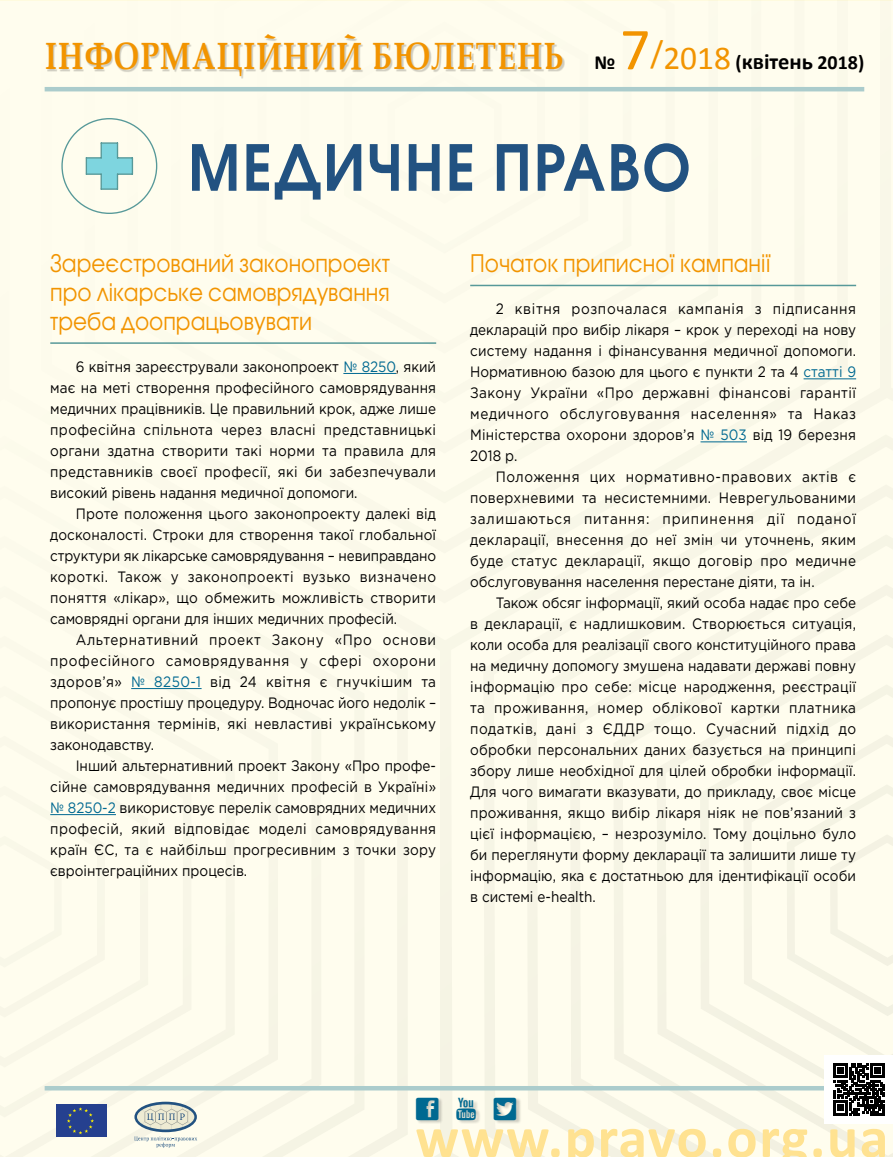
<style>
.page{position:relative;width:893px;height:1157px;background:#fff}
.page>*{position:absolute;margin:0;border:0;box-sizing:border-box;transform-origin:0 0}
.t1{font:600 63px "Avant Garde Gothic C";letter-spacing:.04em;color:#225281;scale:.9 1}
.t2{font:700 58.35px "Calibri";letter-spacing:.025em;color:#ffe291}
.t3{font:700 37.95px "Book Antiqua";letter-spacing:.04em;color:#f29400;scale:.8 1}
.t4{font:24px/28.8px "Avant Garde Gothic C";color:#f29400;text-align:justify;scale:.9 1}
.t5{font:700 22.5px "Calibri";color:#000}
.t6{font:15px/21px "Gotham Pro";color:#000;text-align:justify;scale:.9 1}
.s1{font-family:"Calibri";font-size:19.95px;color:#000}
.s2{font-weight:400;font-size:60px;color:#f29400}
.s3{font-weight:400;font-size:33.3px;color:#f29400}
.s4{font-size:19.95px}
.s5{color:#006991}
</style>
<div class="page">
<div style="left:0;top:1px;width:893px;height:1156px;background:#fffdee"></div>
<svg style="left:483px;top:434px;width:410px;height:723px;background:#fcfaeb"></svg>
<div style="left:41px;top:1px;width:807px;height:602px;background:#fffdee"></div>
<hr style="left:45px;top:1086px;width:819px;height:4px;background:#abcccc">
<svg style="left:134px;top:1101px;width:63px;height:46px;background:#cdd4cd"></svg>
<div style="left:56px;top:1104px;width:50px;height:33px;background:#25408f"></div>
<svg style="left:67px;top:1107px;width:27px;height:27px"></svg>
<div style="left:825px;top:1055px;width:68px;height:68px;background:#fff"></div>
<svg style="left:833px;top:1063px;width:52px;height:52px"></svg>
<hr style="left:45px;top:87px;width:819px;height:4px;background:#abcccc">
<div style="left:48px;top:36px;width:517px;height:42px;background:#000;opacity:.2"></div>
<div style="left:416px;top:1097px;width:105px;height:27px;background:#000;opacity:.2"></div>
<svg style="left:86px;top:142px;width:47px;height:48px;background:#acdedd"></svg>
<hr style="left:50px;top:342px;width:386px;height:2px;background:#579999">
<hr style="left:343px;top:373px;width:53px;height:1px;background:#006991">
<hr style="left:131px;top:688px;width:71px;height:1px;background:#006991">
<hr style="left:50px;top:814px;width:66px;height:1px;background:#006991">
<hr style="left:470px;top:285px;width:386px;height:1px;background:#579999">
<hr style="left:804px;top:378px;width:52px;height:1px;background:#006991">
<hr style="left:700px;top:441px;width:47px;height:1px;background:#006991">
<svg style="left:416px;top:1097px;width:23px;height:22px"></svg>
<svg style="left:457px;top:1097px;width:19px;height:22px"></svg>
<svg style="left:494px;top:1097px;width:22px;height:22px"></svg>
<h3 class="t3" style="left:45px;top:30px;width:714px">ІНФОРМАЦІЙНИЙ БЮЛЕТЕНЬ <span class="s1">№</span></h3>
<h3 class="t5" style="left:620px;top:46px;width:246px"><span class="s2">7</span><sup>/</sup><span class="s3">2018</span> <span class="s4">(</span>квітень <span class="s4">2018)</span></h3>
<h1 class="t1" style="left:188px;top:129px;width:559px">МЕДИЧНЕ ПРАВО</h1>
<h3 class="t4" style="left:50px;top:249px;width:379px">Зареєстрований законопроект про лікарське самоврядування треба доопрацьовувати</h3>
<p class="t6" style="left:50px;top:356px;width:430px;text-indent:26px">6 квітня зареєстрували законопроект <span class="s5">№ 8250</span>, який має на меті створення професійного самоврядування медичних працівників. Це правильний крок, адже лише професійна спільнота через власні представницькі органи здатна створити такі норми та правила для представників своєї професії, які би забезпечували високий рівень надання медичної допомоги.</p>
<p class="t6" style="left:50px;top:503px;width:430px;text-indent:26px">Проте положення цього законопроекту далекі від досконалості. Строки для створення такої глобальної структури як лікарське самоврядування – невиправдано короткі. Також у законопроекті вузько визначено поняття «лікар», що обмежить можливість створити самоврядні органи для інших медичних професій.</p>
<p class="t6" style="left:50px;top:629px;width:430px;text-indent:26px">Альтернативний проект Закону «Про основи професійного самоврядування у сфері охорони здоров’я» <span class="s5">№ 8250-1</span> від 24 квітня є гнучкішим та пропонує простішу процедуру. Водночас його недолік – використання термінів, які невластиві українському законодавству.</p>
<p class="t6" style="left:50px;top:755px;width:430px;text-indent:26px">Інший альтернативний проект Закону «Про профе&shy;сійне самоврядування медичних професій в Україні» <span class="s5">№ 8250-2</span> використовує перелік самоврядних медичних професій, який відповідає моделі самоврядування країн ЄС, та є найбільш прогресивним з точки зору євроінтеграційних процесів.</p>
<h3 class="t4" style="left:470px;top:249px;width:336px">Початок приписної кампанії</h3>
<p class="t6" style="left:470px;top:298px;width:430px;text-indent:26px">2 квітня розпочалася кампанія з підписання декларацій про вибір лікаря – крок у переході на нову систему надання і фінансування медичної допомоги.<br>Нормативною базою для цього є пункти 2 та 4 <span class="s5">статті 9<br></span>Закону України «Про державні фінансові гарантії медичного обслуговування населення» та Наказ Міністерства охорони здоров’я <span class="s5">№ 503</span> від 19 березня 2018 р.</p>
<p class="t6" style="left:470px;top:466px;width:430px;text-indent:26px">Положення цих нормативно-правових актів є поверхневими та несистемними. Неврегульованими залишаються питання: припинення дії поданої декларації, внесення до неї змін чи уточнень, яким буде статус декларації, якщо договір про медичне обслуговування населення перестане діяти, та ін.</p>
<p class="t6" style="left:470px;top:592px;width:430px;text-indent:26px">Також обсяг інформації, який особа надає про себе в декларації, є надлишковим. Створюється ситуація, коли особа для реалізації свого конституційного права на медичну допомогу змушена надавати державі повну інформацію про себе: місце народження, реєстрації та проживання, номер облікової картки платника податків, дані з ЄДДР тощо. Сучасний підхід до обробки персональних даних базується на принципі збору лише необхідної для цілей обробки інформації.<br>Для чого вимагати вказувати, до прикладу, своє місце проживання, якщо вибір лікаря ніяк не пов’язаний з цієї інформацією, – незрозуміло. Тому доцільно було би переглянути форму декларації та залишити лише ту інформацію, яка є достатньою для ідентифікації особи в системі e-health.</p>
<h2 class="t2" style="left:415px;top:1096px;width:475px">www.pravo.org.ua</h2>
</div>
